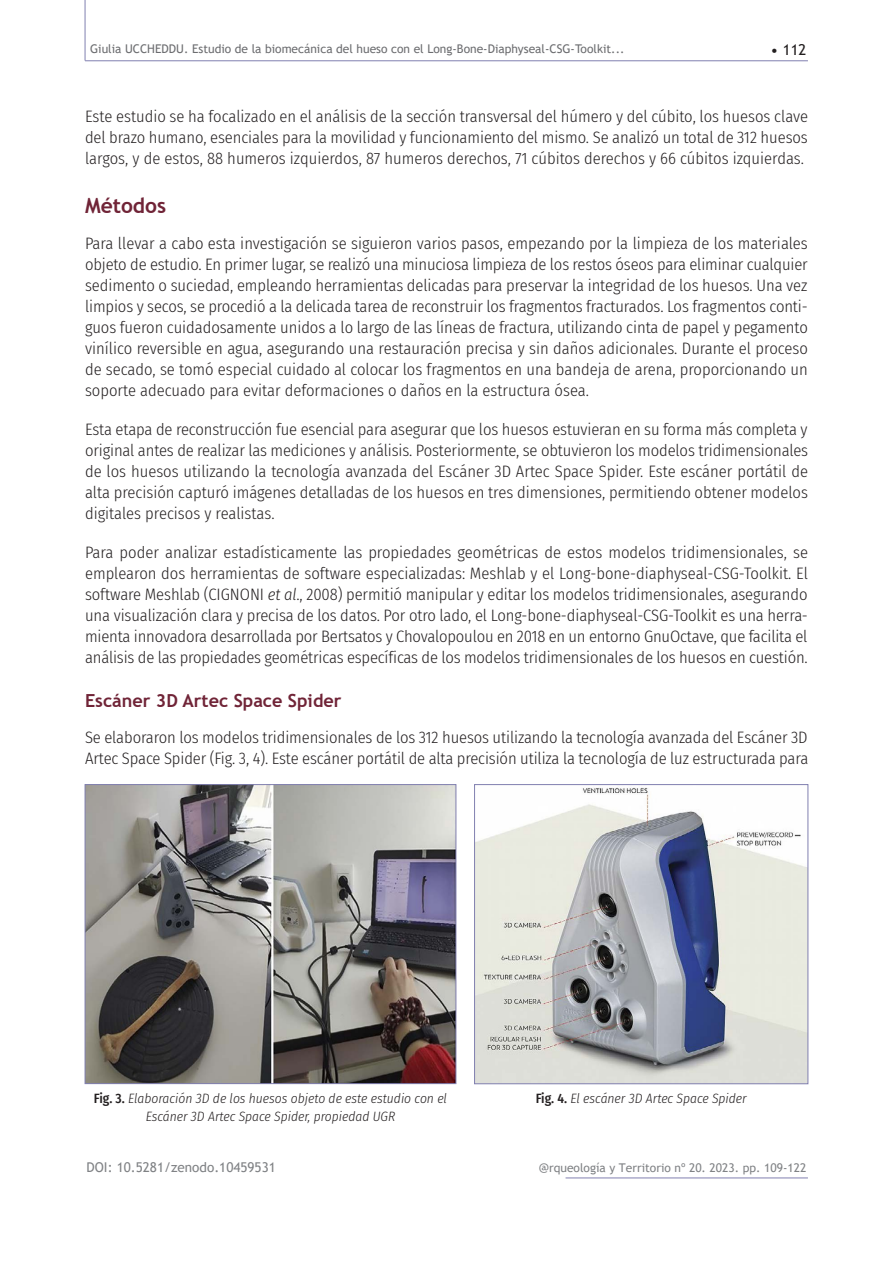
<style>
.page{position:relative;width:893px;height:1263px;background:#fff}
.page>*{position:absolute;margin:0;border:0;box-sizing:border-box;transform-origin:0 0}
.t1{font:700 21px "Trebuchet MS";color:#702437}
.t2{font:700 18px "Trebuchet MS";color:#702437}
.t3{font:300 16.5px/21px "Fira Sans Condensed";letter-spacing:-.005em;color:#231f20;text-align:justify}
.t4{font:15px "Trebuchet MS";color:#231f20}
.t5{font:italic 300 13.5px/18px "Fira Sans Condensed";color:#231f20;text-align:center}
.t6{font:13.5px "Trebuchet MS";color:#808285}
.t7{font:12px "Trebuchet MS";color:#6c6d70}
.t8{font:12px "Trebuchet MS";color:#808285}
.s1{font-style:italic}
.s2{font-weight:500;font-style:normal}
.s3{font-size:13.5px}
</style>
<div class="page">
<hr style="left:85px;top:61px;width:723px;height:1px;background:#8180b0">
<hr style="left:566px;top:1178px;width:242px;height:1px;background:#8180b0">
<hr style="left:85px;top:0;width:1px;height:61px;background:#8180b0">
<img style="left:87px;top:786px;width:367px;height:296px">
<div style="left:85px;top:784px;width:371px;height:300px;border:1px solid #8180b0"></div>
<img style="left:476px;top:787px;width:330px;height:295px">
<div style="left:474px;top:784px;width:334px;height:300px;border:1px solid #8180b0"></div>
<p class="t7" style="left:90px;top:41px;width:536px">Giulia UCCHEDDU. Estudio de la biomecánica del hueso con el Long-Bone-Diaphyseal-CSG-Toolkit...</p>
<p class="t4" style="left:770px;top:40px;width:37px">• 112</p>
<p class="t3" style="left:85px;top:105px;width:724px">Este estudio se ha focalizado en el análisis de la sección transversal del húmero y del cúbito, los huesos clave del brazo humano, esenciales para la movilidad y funcionamiento del mismo. Se analizó un total de 312 huesos largos, y de estos, 88 humeros izquierdos, 87 humeros derechos, 71 cúbitos derechos y 66 cúbitos izquierdas.</p>
<p class="t1" style="left:85px;top:192px;width:83px">Métodos</p>
<p class="t3" style="left:85px;top:233px;width:724px">Para llevar a cabo esta investigación se siguieron varios pasos, empezando por la limpieza de los materiales objeto de estudio. En primer lugar, se realizó una minuciosa limpieza de los restos óseos para eliminar cualquier sedimento o suciedad, empleando herramientas delicadas para preservar la integridad de los huesos. Una vez limpios y secos, se procedió a la delicada tarea de reconstruir los fragmentos fracturados. Los fragmentos conti&shy;guos fueron cuidadosamente unidos a lo largo de las líneas de fractura, utilizando cinta de papel y pegamento vinílico reversible en agua, asegurando una restauración precisa y sin daños adicionales. Durante el proceso de secado, se tomó especial cuidado al colocar los fragmentos en una bandeja de arena, proporcionando un soporte adecuado para evitar deformaciones o daños en la estructura ósea.</p>
<p class="t3" style="left:85px;top:419px;width:725px">Esta etapa de reconstrucción fue esencial para asegurar que los huesos estuvieran en su forma más completa y original antes de realizar las mediciones y análisis. Posteriormente, se obtuvieron los modelos tridimensionales de los huesos utilizando la tecnología avanzada del Escáner 3D Artec Space Spider. Este escáner portátil de alta precisión capturó imágenes detalladas de los huesos en tres dimensiones, permitiendo obtener modelos digitales precisos y realistas.</p>
<p class="t3" style="left:85px;top:542px;width:724px">Para poder analizar estadísticamente las propiedades geométricas de estos modelos tridimensionales, se emplearon dos herramientas de software especializadas: Meshlab y el Long-bone-diaphyseal-CSG-Toolkit. El software Meshlab (CIGNONI <span class="s1">et al</span>., 2008) permitió manipular y editar los modelos tridimensionales, asegurando una visualización clara y precisa de los datos. Por otro lado, el Long-bone-diaphyseal-CSG-Toolkit es una herra&shy;mienta innovadora desarrollada por Bertsatos y Chovalopoulou en 2018 en un entorno GnuOctave, que facilita el análisis de las propiedades geométricas específicas de los modelos tridimensionales de los huesos en cuestión.</p>
<p class="t2" style="left:85px;top:689px;width:258px">Escáner 3D Artec Space Spider</p>
<p class="t3" style="left:85px;top:726px;width:725px">Se elaboraron los modelos tridimensionales de los 312 huesos utilizando la tecnología avanzada del Escáner 3D<br>Artec Space Spider (Fig. 3, 4). Este escáner portátil de alta precisión utiliza la tecnología de luz estructurada para</p>
<p class="t5" style="left:94px;top:1089px;width:355px"><span class="s2">Fig. 3.</span> Elaboración 3D de los huesos objeto de este estudio con el<br>Escáner 3D Artec Space Spider, propiedad UGR</p>
<p class="t5" style="left:536px;top:1089px;width:213px"><span class="s2">Fig. 4.</span> El escáner 3D Artec Space Spider</p>
<p class="t6" style="left:87px;top:1158px;width:191px">DOI: 10.5281/zenodo.10459531</p>
<p class="t8" style="left:539px;top:1160px;width:269px"><span class="s3">@</span>rqueología y Territorio nº 20. 2023. pp. 109-122</p>
</div>
